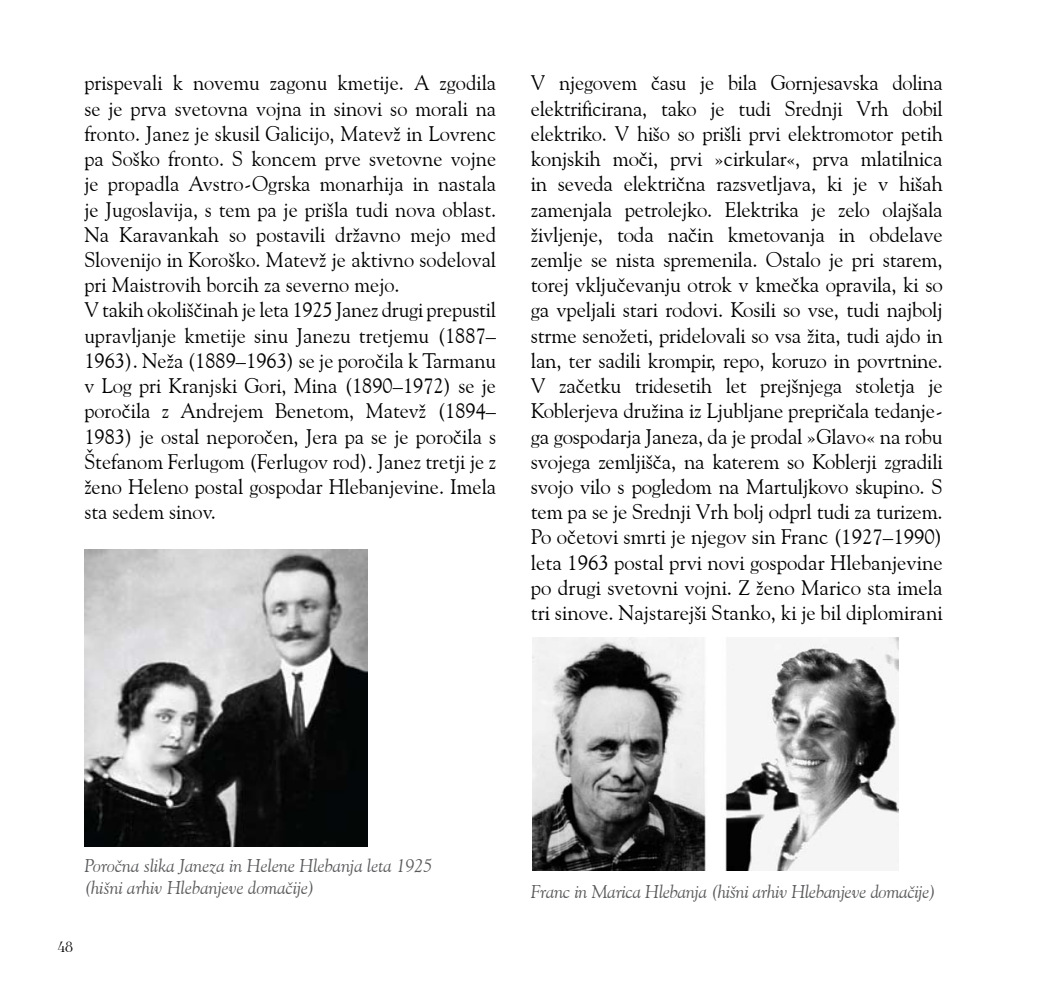
<style>
.page{position:relative;width:1042px;height:993px;background:#fff}
.page>*{position:absolute;margin:0;border:0;box-sizing:border-box;transform-origin:0 0}
.t1{font:21px/25.2px "Goudy Old Style BT";color:#000}
.t2{font:italic 18.38px/22.1px "Goudy Old Style BT";color:#58595b}
.t3{font:17.5px "Fogtwo No 5";color:#000}
</style>
<div class="page">
<img style="left:532px;top:637px;width:366px;height:233px">
<img style="left:84px;top:549px;width:283px;height:297px">
<p class="t1" style="left:84px;top:70px;width:413px">prispevali k novemu zagonu kmetije. A zgodila se je prva svetovna vojna in sinovi so morali na fronto. Janez je skusil Galicijo, Matevž in Lovrenc pa Soško fronto. S koncem prve svetovne vojne je propadla Avstro-Ogrska monarhija in nastala je Jugoslavija, s tem pa je prišla tudi nova oblast.<br>Na Karavankah so postavili državno mejo med Slovenijo in Koroško. Matevž je aktivno sodeloval pri Maistrovih borcih za severno mejo.<br>V takih okoliščinah je leta 1925 Janez drugi prepustil upravljanje kmetije sinu Janezu tretjemu (1887– 1963). Neža (1889–1963) se je poročila k Tarmanu v Log pri Kranjski Gori, Mina (1890–1972) se je poročila z Andrejem Benetom, Matevž (1894– 1983) je ostal neporočen, Jera pa se je poročila s Štefanom Ferlugom (Ferlugov rod). Janez tretji je z ženo Heleno postal gospodar Hlebanjevine. Imela sta sedem sinov.</p>
<p class="t1" style="left:531px;top:70px;width:413px;text-align:justify">V njegovem času je bila Gornjesavska dolina elektrificirana, tako je tudi Srednji Vrh dobil elektriko. V hišo so prišli prvi elektromotor petih konjskih moči, prvi »cirkular«, prva mlatilnica in seveda električna razsvetljava, ki je v hišah zamenjala petrolejko. Elektrika je zelo olajšala življenje, toda način kmetovanja in obdelave zemlje se nista spremenila. Ostalo je pri starem, torej vključevanju otrok v kmečka opravila, ki so ga vpeljali stari rodovi. Kosili so vse, tudi najbolj strme senožeti, pridelovali so vsa žita, tudi ajdo in lan, ter sadili krompir, repo, koruzo in povrtnine.<br>V začetku tridesetih let prejšnjega stoletja je Koblerjeva družina iz Ljubljane prepričala tedanje&shy;ga gospodarja Janeza, da je prodal »Glavo« na robu svojega zemljišča, na katerem so Koblerji zgradili svojo vilo s pogledom na Martuljkovo skupino. S tem pa se je Srednji Vrh bolj odprl tudi za turizem.<br>Po očetovi smrti je njegov sin Franc (1927–1990) leta 1963 postal prvi novi gospodar Hlebanjevine po drugi svetovni vojni. Z ženo Marico sta imela tri sinove. Najstarejši Stanko, ki je bil diplomirani</p>
<p class="t2" style="left:84px;top:854px;width:350px">Poročna slika Janeza in Helene Hlebanja leta 1925 (hišni arhiv Hlebanjeve domačije)</p>
<p class="t3" style="left:58px;top:938px;width:17px">48</p>
<p class="t2" style="left:531px;top:879px;width:407px">Franc in Marica Hlebanja (hišni arhiv Hlebanjeve domačije)</p>
</div>
